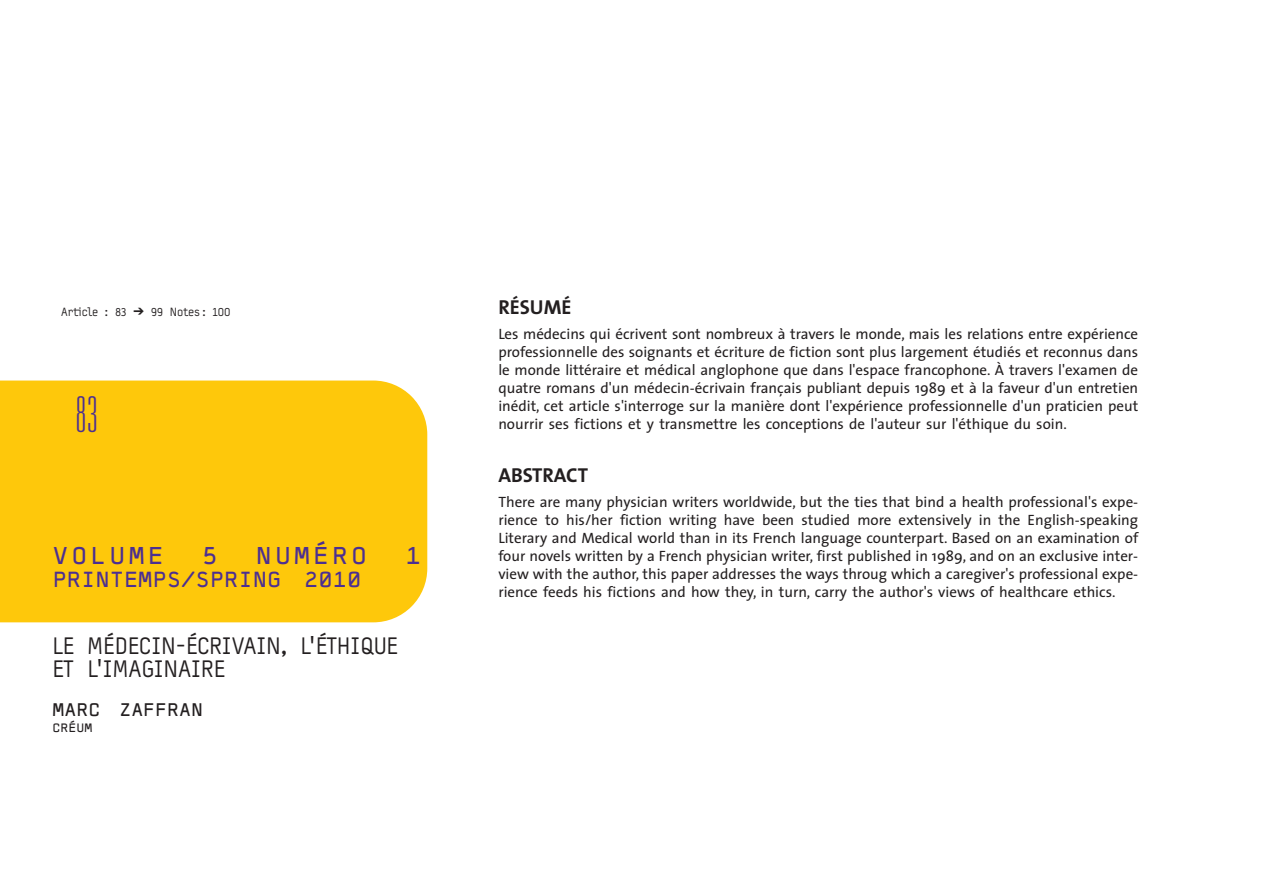
<style>
.page{position:relative;width:1263px;height:893px;background:#fff}
.page>*{position:absolute;margin:0;border:0;box-sizing:border-box;transform-origin:0 0}
.t1{font:100 ultra-condensed 49.5px "Univers";color:#4c2f91}
.t2{font:24px/22.5px "Typestar";color:#231f20}
.t3{font:24px "Typestar OCR";letter-spacing:.13em;color:#4c2f91}
.t4{font:21.6px "Typestar OCR";color:#4c2f91}
.t5{font:20.25px "The Sans Bold Caps";color:#231f20}
.t6{font:18px "Typestar OCR";color:#231f20}
.t7{font:15px/18px "The Sans";color:#231f20;text-align:justify}
.t8{font:12px "Typestar";letter-spacing:-.01em;color:#231f20}
.t9{font:12px "Typestar OCR";color:#231f20}
</style>
<div class="page">
<div style="left:0;top:381px;width:427px;height:241px;background:#fec80b"></div>
<div style="left:54px;top:383px;width:65px;height:59px;background:#fec80b"></div>
<p class="t8" style="left:61px;top:305px;width:67px">Article : 83</p>
<p class="t8" style="left:151px;top:305px;width:81px">99 Notes : 100</p>
<h1 class="t1" style="left:76px;top:389px;width:24px">83</h1>
<h2 class="t3" style="left:52px;top:541px;width:113px">VOLUME</h2>
<h2 class="t3" style="left:202px;top:541px;width:17px">5</h2>
<h2 class="t3" style="left:256px;top:541px;width:113px">NUMÉRO</h2>
<h2 class="t3" style="left:405px;top:541px;width:17px">1</h2>
<h3 class="t4" style="left:52px;top:565px;width:310px">PRINTEMPS/SPRING 2010</h3>
<h2 class="t2" style="left:52px;top:635px;width:347px">LE MÉDECIN-ÉCRIVAIN, L'ÉTHIQUE<br>ET L'IMAGINAIRE</h2>
<p class="t6" style="left:52px;top:698px;width:152px">MARC ZAFFRAN</p>
<p class="t9" style="left:52px;top:720px;width:41px">CRÉUM</p>
<h3 class="t5" style="left:498px;top:290px;width:75px">RÉSUMÉ</h3>
<p class="t7" style="left:498px;top:324px;width:641px">Les médecins qui écrivent sont nombreux à travers le monde, mais les relations entre expérience professionnelle des soignants et écriture de fiction sont plus largement étudiés et reconnus dans le monde littéraire et médical anglophone que dans l'espace francophone. À travers l'examen de quatre romans d'un médecin-écrivain français publiant depuis 1989 et à la faveur d'un entretien inédit, cet article s'interroge sur la manière dont l'expérience professionnelle d'un praticien peut nourrir ses fictions et y transmettre les conceptions de l'auteur sur l'éthique du soin.</p>
<h3 class="t5" style="left:498px;top:459px;width:91px">ABSTRACT</h3>
<p class="t7" style="left:498px;top:492px;width:641px">There are many physician writers worldwide, but the ties that bind a health professional's expe&shy;rience to his/her fiction writing have been studied more extensively in the English-speaking Literary and Medical world than in its French language counterpart. Based on an examination of four novels written by a French physician writer, first published in 1989, and on an exclusive inter&shy;view with the author, this paper addresses the ways throug which a caregiver's professional expe&shy;rience feeds his fictions and how they, in turn, carry the author's views of healthcare ethics.</p>
</div>
